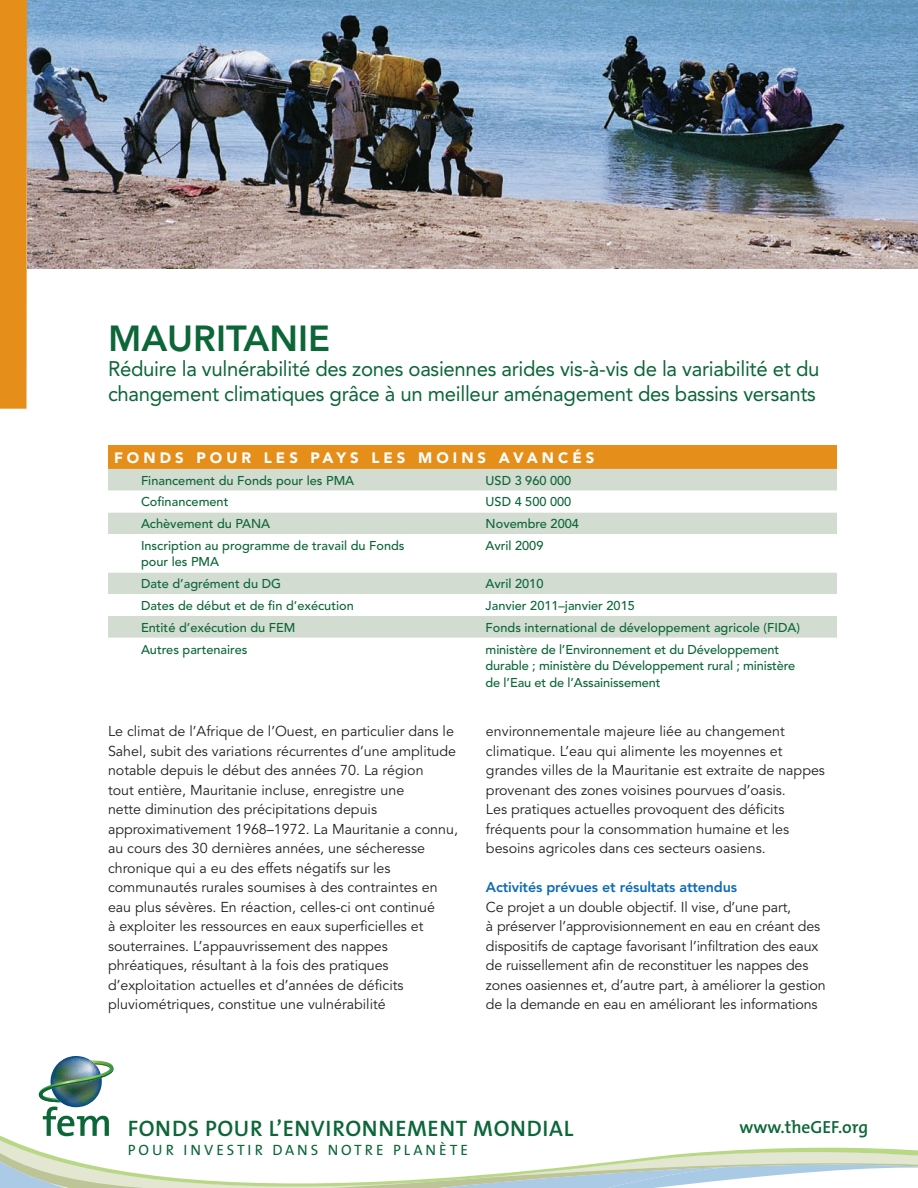
<style>
.page{position:relative;width:918px;height:1188px;background:#fff}
.page>*{position:absolute;margin:0;border:0;box-sizing:border-box;transform-origin:0 0}
.t1{font:800 36px "Avenir";color:#0c6638}
.t2{font:600 22.5px "The Mix";letter-spacing:.025em;color:#0c6638}
.t3{font:21px/25.2px "Avenir";letter-spacing:-.015em;color:#0c6638}
.t4{font:600 17.55px "The Mix";color:#0c6638}
.t5{font:900 15px "Avenir";letter-spacing:.27em;color:#fff}
.t6{font:15px "The Mix";letter-spacing:.2em;color:#0c6638}
.t7{font:14.25px/19.5px "Avenir";color:#231f20}
.t8{font:800 14.25px "Avenir";letter-spacing:-.01em;color:#0d6cb6}
.t9{font:500 12.75px/16.5px "Avenir";color:#0c6638}
</style>
<div class="page">
<svg style="left:0;top:1135px;width:918px;height:53px"></svg>
<img style="left:39px;top:1056px;width:75px;height:80px">
<div style="left:0;top:0;width:27px;height:409px;background:#e58e19"></div>
<div style="left:108px;top:446px;width:729px;height:23px;background:#e58e19"></div>
<div style="left:108px;top:469px;width:729px;height:22px;background:#d2dcd1"></div>
<svg style="left:108px;top:512px;width:729px;height:126px"></svg>
<img style="left:27px;top:0;width:891px;height:268px">
<h1 class="t1" style="left:108px;top:317px;width:224px">MAURITANIE</h1>
<h3 class="t3" style="left:108px;top:357px;width:713px">Réduire la vulnérabilité des zones oasiennes arides vis-à-vis de la variabilité et du changement climatiques grâce à un meilleur aménagement des bassins versants</h3>
<p class="t5" style="left:114px;top:449px;width:482px">FONDS POUR LES PAYS LES MOINS AVANCÉS</p>
<p class="t9" style="left:141px;top:472px;width:215px">Financement du Fonds pour les PMA</p>
<p class="t9" style="left:486px;top:472px;width:87px">USD 3 960 000</p>
<p class="t9" style="left:141px;top:494px;width:89px">Cofinancement</p>
<p class="t9" style="left:486px;top:494px;width:87px">USD 4 500 000</p>
<p class="t9" style="left:141px;top:516px;width:131px">Achèvement du PANA</p>
<p class="t9" style="left:486px;top:516px;width:95px">Novembre 2004</p>
<p class="t9" style="left:141px;top:538px;width:265px">Inscription au programme de travail du Fonds pour les PMA</p>
<p class="t9" style="left:486px;top:538px;width:59px">Avril 2009</p>
<p class="t9" style="left:141px;top:576px;width:142px">Date d’agrément du DG</p>
<p class="t9" style="left:486px;top:576px;width:59px">Avril 2010</p>
<p class="t9" style="left:141px;top:598px;width:214px">Dates de début et de fin d’exécution</p>
<p class="t9" style="left:486px;top:598px;width:151px">Janvier 2011–janvier 2015</p>
<p class="t9" style="left:141px;top:619px;width:156px">Entité d’exécution du FEM</p>
<p class="t9" style="left:486px;top:619px;width:316px">Fonds international de développement agricole (FIDA)</p>
<p class="t9" style="left:141px;top:641px;width:108px">Autres partenaires</p>
<p class="t9" style="left:486px;top:641px;width:311px">ministère de l’Environnement et du Développement durable ; ministère du Développement rural ; ministère de l’Eau et de l’Assainissement</p>
<p class="t7" style="left:108px;top:722px;width:352px">Le climat de l’Afrique de l’Ouest, en particulier dans le Sahel, subit des variations récurrentes d’une amplitude notable depuis le début des années 70. La région<br>tout entière, Mauritanie incluse, enregistre une<br>nette diminution des précipitations depuis approximativement 1968–1972. La Mauritanie a connu, au cours des 30 dernières années, une sécheresse chronique qui a eu des effets négatifs sur les communautés rurales soumises à des contraintes en eau plus sévères. En réaction, celles-ci ont continué<br>à exploiter les ressources en eaux superficielles et souterraines. L’appauvrissement des nappes phréatiques, résultant à la fois des pratiques d’exploitation actuelles et d’années de déficits pluviométriques, constitue une vulnérabilité</p>
<p class="t7" style="left:486px;top:722px;width:341px">environnementale majeure liée au changement climatique. L’eau qui alimente les moyennes et grandes villes de la Mauritanie est extraite de nappes provenant des zones voisines pourvues d’oasis.<br>Les pratiques actuelles provoquent des déficits fréquents pour la consommation humaine et les besoins agricoles dans ces secteurs oasiens.</p>
<p class="t8" style="left:486px;top:879px;width:253px">Activités prévues et résultats attendus</p>
<p class="t7" style="left:486px;top:897px;width:341px">Ce projet a un double objectif. Il vise, d’une part,<br>à préserver l’approvisionnement en eau en créant des dispositifs de captage favorisant l’infiltration des eaux de ruissellement afin de reconstituer les nappes des zones oasiennes et, d’autre part, à améliorer la gestion de la demande en eau en améliorant les informations</p>
<h2 class="t2" style="left:128px;top:1109px;width:447px">FONDS POUR L’ENVIRONNEMENT MONDIAL</h2>
<p class="t4" style="left:739px;top:1112px;width:131px">www.theGEF.org</p>
<p class="t6" style="left:128px;top:1138px;width:342px">POUR INVESTIR DANS NOTRE PLANÈTE</p>
</div>
